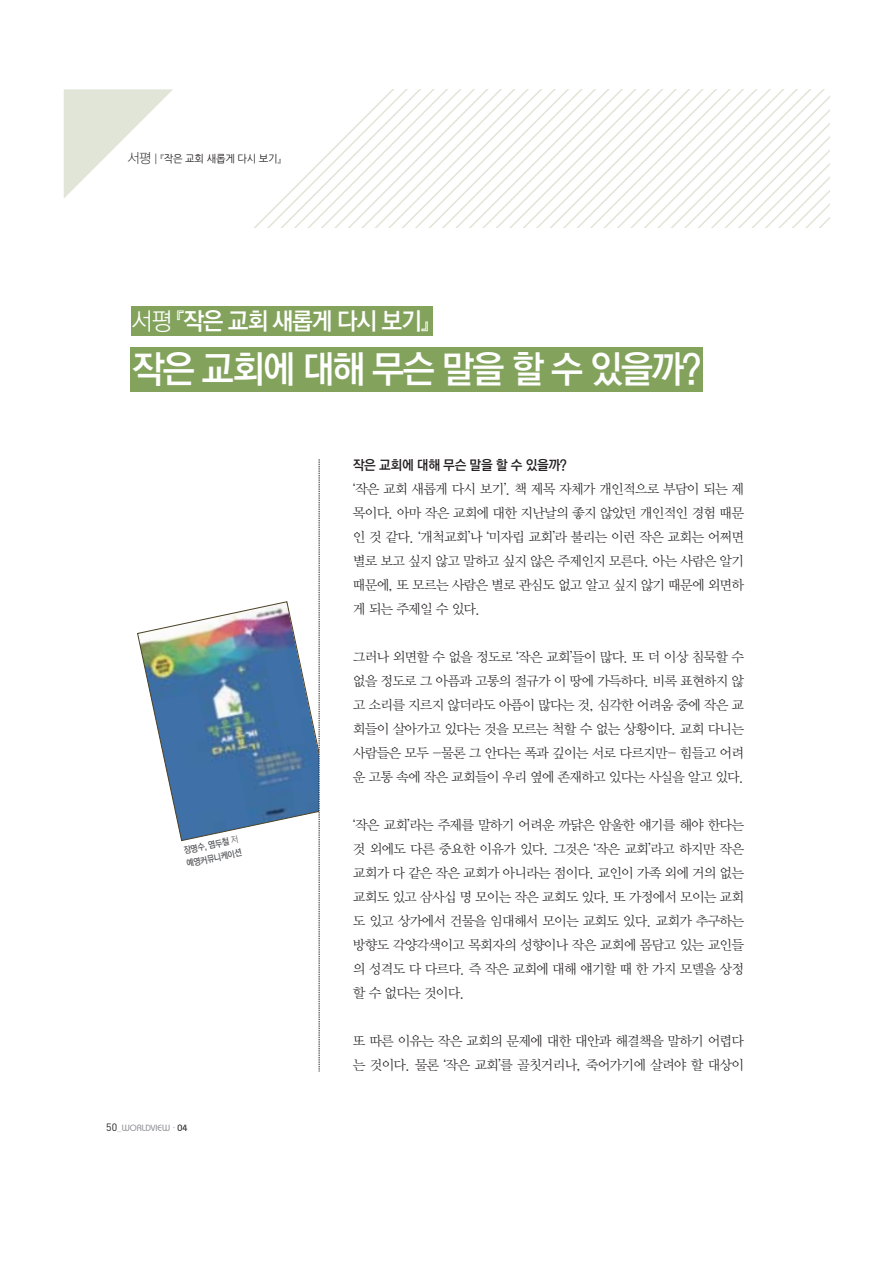
<style>
.page{position:relative;width:893px;height:1263px;background:#fff}
.page>*{position:absolute;margin:0;border:0;box-sizing:border-box;transform-origin:0 0}
.t1{font:37.5px "YDVYGO Std 54 KS Cms UHC H";letter-spacing:-.06em;color:#fff}
.t2{font:24px "YDVYGO Std 54 KS Cms UHC H";letter-spacing:-.06em;color:#fff}
.t3{font:13.5px/24px "YDVY Mj O Std 32 KS Cms UHC H";letter-spacing:-.06em;color:#231f20;text-align:justify}
.t4{font:13.5px "YDVYGO Std 54 KS Cms UHC H";letter-spacing:-.03em;color:#231f20}
.t5{font:10.5px "Nanum Gothic OTF KS Cms UHC H";letter-spacing:-.02em;color:#231f20}
.t6{font:10.5px "DIN";color:#231f20}
.t7{font:9px/13.5px "YDVYGO Std 54 KS Cms UHC H";color:#5a5b5f;scale:.91 1}
.t8{font:500 9px "Bauhaus IT Cby BT";color:#8f9197}
.s1{font-family:"YDVYGO Std 31 KS Cms UHC H";font-size:13.5px}
.s2{font-family:"YDVYGO Std 52 KS Cms UHC H"}
.s3{font-size:4.5px}
.s4{color:#231f20}
</style>
<div class="page">
<svg style="left:254px;top:89px;width:575px;height:139px"></svg>
<svg style="left:64px;top:89px;width:109px;height:109px"></svg>
<div style="left:131px;top:306px;width:301px;height:30px;background:#83a35d"></div>
<div style="left:131px;top:347px;width:572px;height:44px;background:#83a35d"></div>
<img style="left:137px;top:601px;width:182px;height:240px">
<svg style="left:319px;top:459px;width:1px;height:613px"></svg>
<p class="t5" style="left:128px;top:154px;width:155px"><span class="s1">서평</span>┃『작은 교회 새롭게 다시 보기』</p>
<h2 class="t2" style="left:132px;top:310px;width:299px"><span class="s2">서평</span> 『작은 교회 새롭게 다시 보기』</h2>
<h1 class="t1" style="left:132px;top:352px;width:571px">작은 교회에 대해 무슨 말을 할 수 있을까?</h1>
<p class="t7" style="left:183px;top:845px;width:63px;rotate:-12deg">장명수, 염두철 <span class="s2">저 </span>예영커뮤니케이션</p>
<p class="t6" style="left:106px;top:1121px;width:12px">50</p>
<p class="t8" style="left:117px;top:1122px;width:72px"><span class="s3">_</span>WORLDVIEW · <span class="s4">04</span></p>
<p class="t4" style="left:353px;top:458px;width:215px">작은 교회에 대해 무슨 말을 할 수 있을까?</p>
<p class="t3" style="left:353px;top:477px;width:393px">‘작은 교회 새롭게 다시 보기’. 책 제목 자체가 개인적으로 부담이 되는 제 목이다. 아마 작은 교회에 대한 지난날의 좋지 않았던 개인적인 경험 때문 인 것 같다. ‘개척교회’나 ‘미자립 교회’라 불리는 이런 작은 교회는 어쩌면 별로 보고 싶지 않고 말하고 싶지 않은 주제인지 모른다. 아는 사람은 알기 때문에, 또 모르는 사람은 별로 관심도 없고 알고 싶지 않기 때문에 외면하 게 되는 주제일 수 있다.</p>
<p class="t3" style="left:353px;top:645px;width:393px">그러나 외면할 수 없을 정도로 ‘작은 교회’들이 많다. 또 더 이상 침묵할 수 없을 정도로 그 아픔과 고통의 절규가 이 땅에 가득하다. 비록 표현하지 않 고 소리를 지르지 않더라도 아픔이 많다는 것, 심각한 어려움 중에 작은 교 회들이 살아가고 있다는 것을 모르는 척할 수 없는 상황이다. 교회 다니는 사람들은 모두 -물론 그 안다는 폭과 깊이는 서로 다르지만- 힘들고 어려 운 고통 속에 작은 교회들이 우리 옆에 존재하고 있다는 사실을 알고 있다.</p>
<p class="t3" style="left:353px;top:813px;width:393px">‘작은 교회’라는 주제를 말하기 어려운 까닭은 암울한 얘기를 해야 한다는 것 외에도 다른 중요한 이유가 있다. 그것은 ‘작은 교회’라고 하지만 작은 교회가 다 같은 작은 교회가 아니라는 점이다. 교인이 가족 외에 거의 없는 교회도 있고 삼사십 명 모이는 작은 교회도 있다. 또 가정에서 모이는 교회 도 있고 상가에서 건물을 임대해서 모이는 교회도 있다. 교회가 추구하는 방향도 각양각색이고 목회자의 성향이나 작은 교회에 몸담고 있는 교인들 의 성격도 다 다르다. 즉 작은 교회에 대해 얘기할 때 한 가지 모델을 상정 할 수 없다는 것이다.</p>
<p class="t3" style="left:353px;top:1029px;width:393px">또 따른 이유는 작은 교회의 문제에 대한 대안과 해결책을 말하기 어렵다 는 것이다. 물론 ‘작은 교회’를 골칫거리나, 죽어가기에 살려야 할 대상이</p>
</div>
